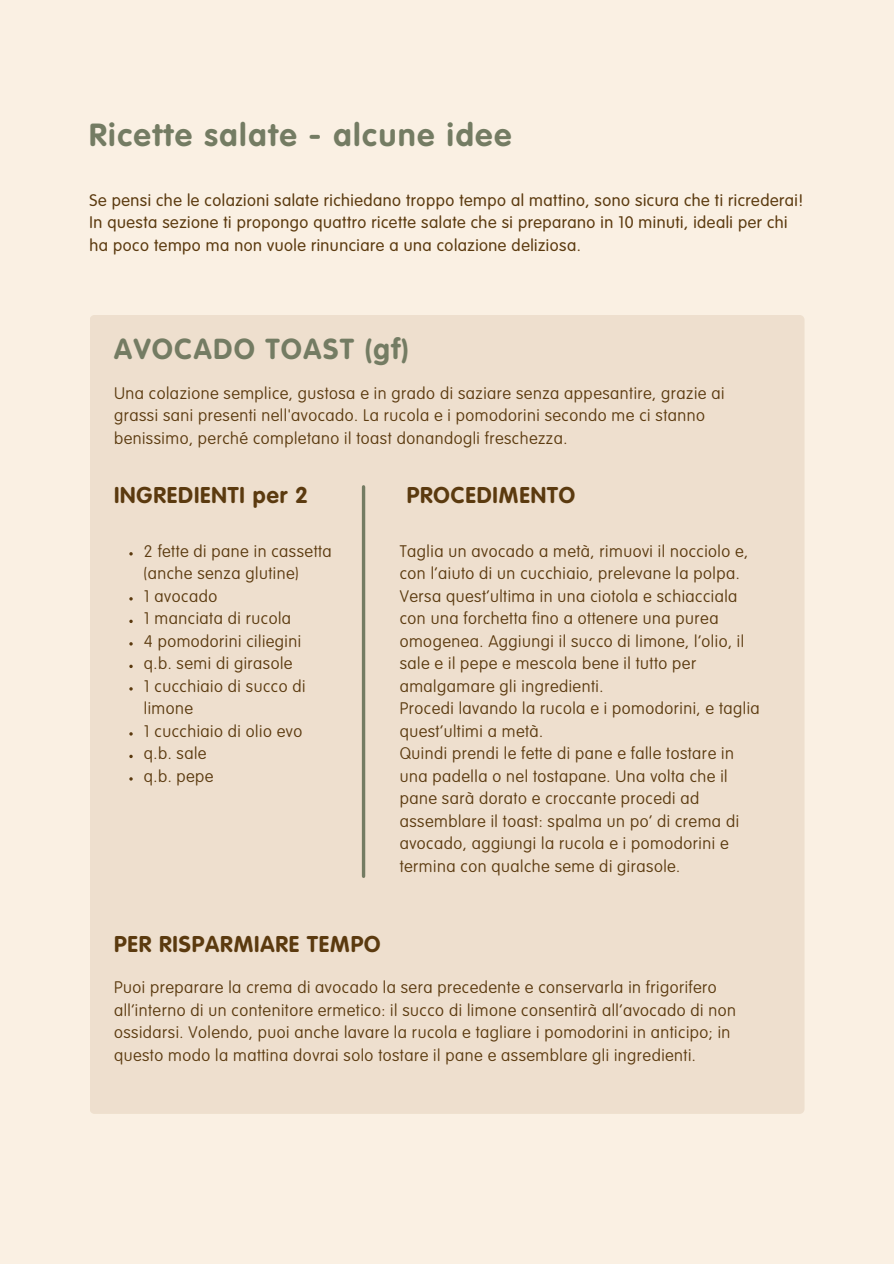
<style>
.page{position:relative;width:894px;height:1264px;background:#fff}
.page>*{position:absolute;margin:0;border:0;box-sizing:border-box;transform-origin:0 0}
.t1{font:700 31.5px "VAG Rounded LT Pro";letter-spacing:.06em;color:#747c63}
.t2{font:700 28.5px "VAG Rounded LT Pro";letter-spacing:.06em;color:#747c63}
.t3{font:700 22.5px "VAG Rounded LT Pro";letter-spacing:.04em;color:#5b3a0f}
.t4{font:100 16.5px/22.5px "VAG Rounded LT Pro";letter-spacing:.03em;color:#5b3a0f}
.t5{font:300 16.5px/22.5px "VAG Rounded LT Pro";letter-spacing:.03em;color:#5b3a0f}
</style>
<div class="page">
<div style="left:0;top:0;width:893px;height:1263px;background:#faf0e3"></div>
<div style="left:90px;top:315px;width:714px;height:798px;background:#eedfce;border-radius:5px"></div>
<hr style="left:362px;top:487px;width:3px;height:389px;background:#747c63">
<svg style="left:129px;top:552px;width:4px;height:3px"></svg>
<svg style="left:129px;top:597px;width:4px;height:3px"></svg>
<svg style="left:129px;top:619px;width:4px;height:4px"></svg>
<svg style="left:129px;top:642px;width:4px;height:3px"></svg>
<svg style="left:129px;top:664px;width:4px;height:4px"></svg>
<svg style="left:129px;top:687px;width:4px;height:3px"></svg>
<svg style="left:129px;top:732px;width:4px;height:3px"></svg>
<svg style="left:129px;top:754px;width:4px;height:4px"></svg>
<svg style="left:129px;top:777px;width:4px;height:3px"></svg>
<h1 class="t1" style="left:89px;top:122px;width:423px">Ricette salate - alcune idee</h1>
<p class="t5" style="left:90px;top:190px;width:715px">Se pensi che le colazioni salate richiedano troppo tempo al mattino, sono sicura che ti ricrederai!</p>
<p class="t5" style="left:90px;top:213px;width:699px">In questa sezione ti propongo quattro ricette salate che si preparano in 10 minuti, ideali per chi ha poco tempo ma non vuole rinunciare a una colazione deliziosa.</p>
<p class="t2" style="left:114px;top:337px;width:296px">AVOCADO TOAST (gf)</p>
<h2 class="t4" style="left:114px;top:383px;width:611px">Una colazione semplice, gustosa e in grado di saziare senza appesantire, grazie ai grassi sani presenti nell'avocado. La rucola e i pomodorini secondo me ci stanno benissimo, perché completano il toast donandogli freschezza.</h2>
<h2 class="t3" style="left:114px;top:486px;width:195px">INGREDIENTI per 2</h2>
<p class="t3" style="left:406px;top:486px;width:170px">PROCEDIMENTO</p>
<h1 class="t4" style="left:144px;top:541px;width:189px">2 fette di pane in cassetta (anche senza glutine)</h1>
<p class="t4" style="left:144px;top:586px;width:75px">1 avocado</p>
<h3 class="t4" style="left:144px;top:608px;width:149px">1 manciata di rucola</h3>
<p class="t4" style="left:144px;top:631px;width:159px">4 pomodorini ciliegini</p>
<p class="t4" style="left:144px;top:653px;width:150px">q.b. semi di girasole</p>
<p class="t4" style="left:144px;top:676px;width:163px">1 cucchiaio di succo di limone</p>
<p class="t4" style="left:144px;top:721px;width:160px">1 cucchiaio di olio evo</p>
<p class="t4" style="left:144px;top:743px;width:64px">q.b. sale</p>
<p class="t4" style="left:144px;top:766px;width:71px">q.b. pepe</p>
<p class="t4" style="left:399px;top:541px;width:350px">Taglia un avocado a metà, rimuovi il nocciolo e, con l’aiuto di un cucchiaio, prelevane la polpa.<br>Versa quest’ultima in una ciotola e schiacciala con una forchetta fino a ottenere una purea omogenea. Aggiungi il succo di limone, l’olio, il sale e il pepe e mescola bene il tutto per amalgamare gli ingredienti.</p>
<p class="t4" style="left:399px;top:698px;width:361px">Procedi lavando la rucola e i pomodorini, e taglia quest’ultimi a metà.</p>
<p class="t4" style="left:399px;top:743px;width:341px">Quindi prendi le fette di pane e falle tostare in una padella o nel tostapane. Una volta che il pane sarà dorato e croccante procedi ad assemblare il toast: spalma un po’ di crema di avocado, aggiungi la rucola e i pomodorini e termina con qualche seme di girasole.</p>
<p class="t3" style="left:114px;top:934px;width:268px">PER RISPARMIARE TEMPO</p>
<p class="t4" style="left:114px;top:977px;width:623px">Puoi preparare la crema di avocado la sera precedente e conservarla in frigorifero all’interno di un contenitore ermetico: il succo di limone consentirà all’avocado di non ossidarsi. Volendo, puoi anche lavare la rucola e tagliare i pomodorini in anticipo; in questo modo la mattina dovrai solo tostare il pane e assemblare gli ingredienti.</p>
</div>
